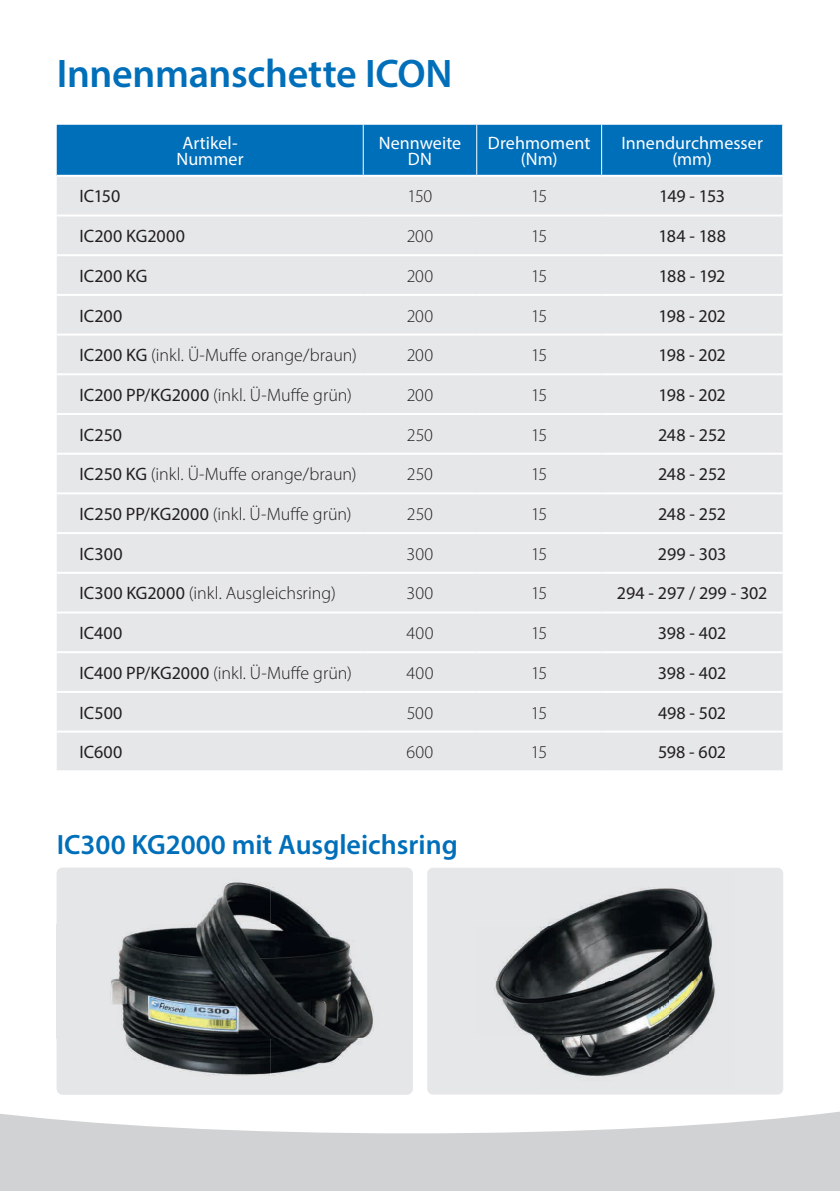
<style>
.page{position:relative;width:840px;height:1191px;background:#fff}
.page>*{position:absolute;margin:0;border:0;box-sizing:border-box;transform-origin:0 0}
.t1{font:600 40px "Myriad Pro";letter-spacing:-.01em;color:#006fba}
.t2{font:600 28px "Myriad Pro";color:#006fba}
.t3{font:300 18px "Myriad Pro";color:#231f20}
.t4{font:18px "Myriad Pro";letter-spacing:-.005em;color:#231f20}
.t5{font:18px/16px "Myriad Pro";letter-spacing:.005em;color:#fff;text-align:center}
.s1{font-weight:400}
</style>
<div class="page">
<svg style="left:0;top:1112px;width:839px;height:79px;fill:#d1d2d4"></svg>
<div style="left:57px;top:125px;width:724px;height:50px;background:#006fba"></div>
<div style="left:57px;top:177px;width:725px;height:593px;background:#e6e7e9"></div>
<hr style="left:57px;top:214px;width:306px;height:2px;background:#fff">
<hr style="left:363px;top:214px;width:113px;height:2px;background:#fff">
<hr style="left:476px;top:214px;width:125px;height:2px;background:#fff">
<hr style="left:601px;top:214px;width:181px;height:2px;background:#fff">
<hr style="left:57px;top:254px;width:306px;height:2px;background:#fff">
<hr style="left:363px;top:254px;width:113px;height:2px;background:#fff">
<hr style="left:476px;top:254px;width:125px;height:2px;background:#fff">
<hr style="left:601px;top:254px;width:181px;height:2px;background:#fff">
<hr style="left:57px;top:294px;width:306px;height:2px;background:#fff">
<hr style="left:363px;top:294px;width:113px;height:2px;background:#fff">
<hr style="left:476px;top:294px;width:125px;height:2px;background:#fff">
<hr style="left:601px;top:294px;width:181px;height:2px;background:#fff">
<hr style="left:57px;top:333px;width:306px;height:2px;background:#fff">
<hr style="left:363px;top:333px;width:113px;height:2px;background:#fff">
<hr style="left:476px;top:333px;width:125px;height:2px;background:#fff">
<hr style="left:601px;top:333px;width:181px;height:2px;background:#fff">
<hr style="left:57px;top:373px;width:306px;height:2px;background:#fff">
<hr style="left:363px;top:373px;width:113px;height:2px;background:#fff">
<hr style="left:476px;top:373px;width:125px;height:2px;background:#fff">
<hr style="left:601px;top:373px;width:181px;height:2px;background:#fff">
<hr style="left:57px;top:413px;width:306px;height:2px;background:#fff">
<hr style="left:363px;top:413px;width:113px;height:2px;background:#fff">
<hr style="left:476px;top:413px;width:125px;height:2px;background:#fff">
<hr style="left:601px;top:413px;width:181px;height:2px;background:#fff">
<hr style="left:57px;top:453px;width:306px;height:2px;background:#fff">
<hr style="left:363px;top:453px;width:113px;height:2px;background:#fff">
<hr style="left:476px;top:453px;width:125px;height:2px;background:#fff">
<hr style="left:601px;top:453px;width:181px;height:2px;background:#fff">
<hr style="left:57px;top:492px;width:306px;height:2px;background:#fff">
<hr style="left:363px;top:492px;width:113px;height:2px;background:#fff">
<hr style="left:476px;top:492px;width:125px;height:2px;background:#fff">
<hr style="left:601px;top:492px;width:181px;height:2px;background:#fff">
<hr style="left:57px;top:532px;width:306px;height:2px;background:#fff">
<hr style="left:363px;top:532px;width:113px;height:2px;background:#fff">
<hr style="left:476px;top:532px;width:125px;height:2px;background:#fff">
<hr style="left:601px;top:532px;width:181px;height:2px;background:#fff">
<hr style="left:57px;top:572px;width:306px;height:2px;background:#fff">
<hr style="left:363px;top:572px;width:113px;height:2px;background:#fff">
<hr style="left:476px;top:572px;width:125px;height:2px;background:#fff">
<hr style="left:601px;top:572px;width:181px;height:2px;background:#fff">
<hr style="left:57px;top:611px;width:306px;height:2px;background:#fff">
<hr style="left:363px;top:611px;width:113px;height:2px;background:#fff">
<hr style="left:476px;top:611px;width:125px;height:2px;background:#fff">
<hr style="left:601px;top:611px;width:181px;height:2px;background:#fff">
<hr style="left:57px;top:651px;width:306px;height:2px;background:#fff">
<hr style="left:363px;top:651px;width:113px;height:2px;background:#fff">
<hr style="left:476px;top:651px;width:125px;height:2px;background:#fff">
<hr style="left:601px;top:651px;width:181px;height:2px;background:#fff">
<hr style="left:57px;top:691px;width:306px;height:2px;background:#fff">
<hr style="left:363px;top:691px;width:113px;height:2px;background:#fff">
<hr style="left:476px;top:691px;width:125px;height:2px;background:#fff">
<hr style="left:601px;top:691px;width:181px;height:2px;background:#fff">
<hr style="left:57px;top:730px;width:306px;height:2px;background:#fff">
<hr style="left:363px;top:730px;width:113px;height:2px;background:#fff">
<hr style="left:476px;top:730px;width:125px;height:2px;background:#fff">
<hr style="left:601px;top:730px;width:181px;height:2px;background:#fff">
<hr style="left:362px;top:125px;width:1px;height:50px;background:#fff">
<hr style="left:476px;top:125px;width:1px;height:50px;background:#fff">
<hr style="left:600px;top:125px;width:1px;height:50px;background:#fff">
<div style="left:427px;top:867px;width:355px;height:227px;background:#e6e7e9;border-radius:6px"></div>
<img style="left:494px;top:887px;width:222px;height:190px">
<img style="left:57px;top:867px;width:355px;height:227px">
<h1 class="t1" style="left:57px;top:48px;width:397px">Innenmanschette ICON</h1>
<p class="t5" style="left:176px;top:135px;width:69px">Artikel-<br>Nummer</p>
<p class="t5" style="left:378px;top:135px;width:84px">Nennweite<br>DN</p>
<p class="t5" style="left:487px;top:135px;width:104px">Drehmoment (Nm)</p>
<p class="t5" style="left:621px;top:135px;width:143px">Innendurchmesser (mm)</p>
<p class="t4" style="left:79px;top:185px;width:42px">IC150</p>
<p class="t3" style="left:407px;top:186px;width:26px">150</p>
<p class="t3" style="left:530px;top:186px;width:18px">15</p>
<p class="t4" style="left:658px;top:185px;width:67px">149 - 153</p>
<p class="t4" style="left:79px;top:225px;width:107px">IC200 KG2000</p>
<p class="t3" style="left:406px;top:225px;width:28px">200</p>
<p class="t3" style="left:530px;top:225px;width:18px">15</p>
<p class="t4" style="left:658px;top:225px;width:69px">184 - 188</p>
<p class="t4" style="left:79px;top:265px;width:69px">IC200 KG</p>
<p class="t3" style="left:406px;top:265px;width:28px">200</p>
<p class="t3" style="left:530px;top:265px;width:18px">15</p>
<p class="t4" style="left:658px;top:265px;width:68px">188 - 192</p>
<p class="t4" style="left:79px;top:304px;width:45px">IC200</p>
<p class="t3" style="left:406px;top:305px;width:28px">200</p>
<p class="t3" style="left:530px;top:305px;width:18px">15</p>
<p class="t4" style="left:658px;top:304px;width:69px">198 - 202</p>
<p class="t3" style="left:79px;top:344px;width:279px"><span class="s1">IC200 KG</span> (inkl. Ü-Muffe orange/braun)</p>
<p class="t3" style="left:406px;top:344px;width:28px">200</p>
<p class="t3" style="left:530px;top:344px;width:18px">15</p>
<p class="t4" style="left:658px;top:344px;width:69px">198 - 202</p>
<p class="t3" style="left:79px;top:384px;width:274px"><span class="s1">IC200 PP/KG2000</span> (inkl. Ü-Muffe grün)</p>
<p class="t3" style="left:406px;top:384px;width:28px">200</p>
<p class="t3" style="left:530px;top:384px;width:18px">15</p>
<p class="t4" style="left:658px;top:384px;width:69px">198 - 202</p>
<p class="t4" style="left:79px;top:423px;width:44px">IC250</p>
<p class="t3" style="left:406px;top:424px;width:28px">250</p>
<p class="t3" style="left:530px;top:424px;width:18px">15</p>
<p class="t4" style="left:657px;top:423px;width:70px">248 - 252</p>
<p class="t3" style="left:79px;top:463px;width:278px"><span class="s1">IC250 KG</span> (inkl. Ü-Muffe orange/braun)</p>
<p class="t3" style="left:406px;top:463px;width:28px">250</p>
<p class="t3" style="left:530px;top:463px;width:18px">15</p>
<p class="t4" style="left:657px;top:463px;width:70px">248 - 252</p>
<p class="t3" style="left:79px;top:503px;width:273px"><span class="s1">IC250 PP/KG2000</span> (inkl. Ü-Muffe grün)</p>
<p class="t3" style="left:406px;top:503px;width:28px">250</p>
<p class="t3" style="left:530px;top:503px;width:18px">15</p>
<p class="t4" style="left:657px;top:503px;width:70px">248 - 252</p>
<p class="t4" style="left:79px;top:542px;width:45px">IC300</p>
<p class="t3" style="left:406px;top:543px;width:28px">300</p>
<p class="t3" style="left:530px;top:543px;width:18px">15</p>
<p class="t4" style="left:657px;top:542px;width:70px">299 - 303</p>
<p class="t3" style="left:79px;top:582px;width:258px"><span class="s1">IC300 KG2000</span> (inkl. Ausgleichsring)</p>
<p class="t3" style="left:406px;top:582px;width:28px">300</p>
<p class="t3" style="left:530px;top:582px;width:18px">15</p>
<p class="t4" style="left:616px;top:582px;width:152px">294 - 297 / 299 - 302</p>
<p class="t4" style="left:79px;top:622px;width:45px">IC400</p>
<p class="t3" style="left:406px;top:622px;width:29px">400</p>
<p class="t3" style="left:530px;top:622px;width:18px">15</p>
<p class="t4" style="left:657px;top:622px;width:70px">398 - 402</p>
<p class="t3" style="left:79px;top:662px;width:274px"><span class="s1">IC400 PP/KG2000</span> (inkl. Ü-Muffe grün)</p>
<p class="t3" style="left:406px;top:662px;width:29px">400</p>
<p class="t3" style="left:530px;top:662px;width:18px">15</p>
<p class="t4" style="left:657px;top:661px;width:70px">398 - 402</p>
<p class="t4" style="left:79px;top:701px;width:45px">IC500</p>
<p class="t3" style="left:406px;top:701px;width:28px">500</p>
<p class="t3" style="left:530px;top:701px;width:18px">15</p>
<p class="t4" style="left:657px;top:701px;width:69px">498 - 502</p>
<p class="t4" style="left:79px;top:741px;width:44px">IC600</p>
<p class="t3" style="left:406px;top:741px;width:28px">600</p>
<p class="t3" style="left:530px;top:741px;width:18px">15</p>
<p class="t4" style="left:657px;top:741px;width:69px">598 - 602</p>
<h2 class="t2" style="left:57px;top:826px;width:402px">IC300 KG2000 mit Ausgleichsring</h2>
</div>
